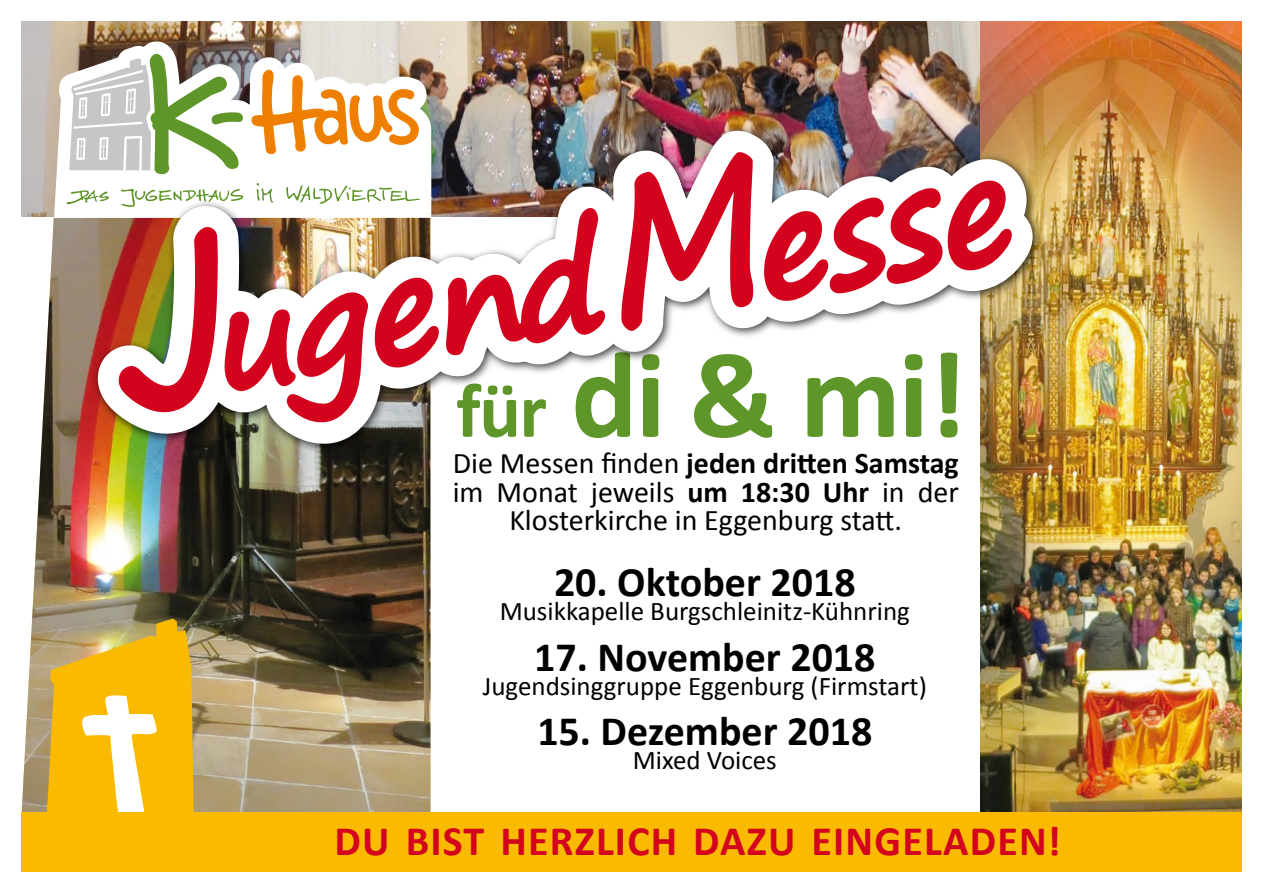
<style>
.page{position:relative;width:1263px;height:893px;background:#fff}
.page>*{position:absolute;margin:0;border:0;box-sizing:border-box;transform-origin:0 0}
.t1{font:700 124.35px "Calibri";color:#5f9629}
.t2{font:700 42px "Calibri";color:#000}
.t3{font:700 42px "Calibri";letter-spacing:.03em;color:#d3021d}
.t4{font:30px/28.5px "Calibri";color:#000;text-align:center}
.t5{font:27px "Calibri";color:#000}
.s1{font-size:77.7px}
.s2{font-weight:700}
</style>
<div class="page">
<img style="left:1224px;top:21px;width:18px;height:791px">
<img style="left:21px;top:21px;width:1203px;height:851px">
<img style="left:91px;top:152px;width:691px;height:262px">
<svg style="left:203px;top:180px;width:830px;height:245px"></svg>
<h1 class="t1" style="left:456px;top:307px;width:512px"><span class="s1">für</span> di &amp; mi!</h1>
<p class="t4" style="left:453px;top:448px;width:508px">Die Messen finden <span class="s2">jeden dritten Samstag </span>im Monat jeweils <span class="s2">um 18:30 Uhr</span> in der<br>Klosterkirche in Eggenburg statt.</p>
<h2 class="t2" style="left:554px;top:553px;width:303px">20. Oktober 2018</h2>
<p class="t5" style="left:500px;top:592px;width:412px">Musikkapelle Burgschleinitz-Kühnring</p>
<h2 class="t2" style="left:534px;top:627px;width:343px">17. November 2018</h2>
<p class="t5" style="left:483px;top:667px;width:445px">Jugendsinggruppe Eggenburg (Firmstart)</p>
<h2 class="t2" style="left:537px;top:701px;width:336px">15. Dezember 2018</h2>
<p class="t5" style="left:633px;top:741px;width:145px">Mixed Voices</p>
<h2 class="t3" style="left:335px;top:811px;width:728px">Du bist herzlich dazu eingeladen!</h2>
</div>
